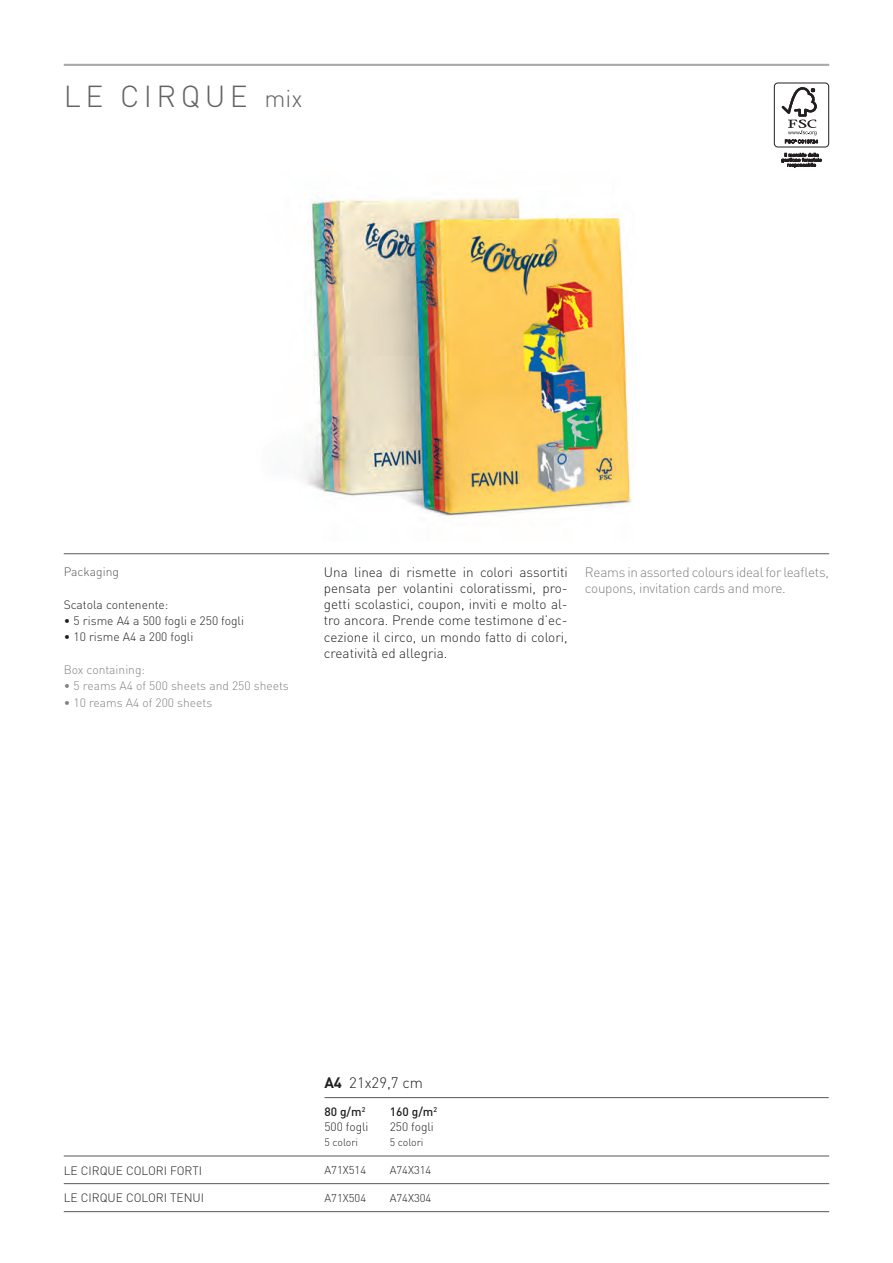
<style>
.page{position:relative;width:893px;height:1263px;background:#fff}
.page>*{position:absolute;margin:0;border:0;box-sizing:border-box;transform-origin:0 0}
.t1{font:300 30px "DIN";color:#636366}
.t2{font:300 15px "DIN";color:#231f20}
.t3{font:300 13.5px/16.2px "DIN";color:#231f20;text-align:justify}
.t4{font:300 13.5px/16.2px "DIN";letter-spacing:-.02em;color:#808285}
.t5{font:300 12.15px "DIN";color:#808285}
.t6{font:300 12.15px "DIN";color:#231f20}
.t7{font:300 12.15px "DIN";color:#57585a}
.t8{font:300 12px/15px "DIN";color:#231f20}
.t9{font:300 11.25px "DIN";color:#231f20}
.t10{font:300 10.5px "DIN";color:#231f20}
.s1{font-size:24px}
.s2{font-weight:700}
.s3{font-weight:500}
</style>
<div class="page">
<hr style="left:64px;top:64px;width:765px;height:2px;background:#a8a9ad">
<hr style="left:64px;top:553px;width:765px;height:1px;background:#57585a">
<img style="left:302px;top:197px;width:331px;height:319px">
<hr style="left:64px;top:1211px;width:765px;height:1px;background:#57585a">
<hr style="left:64px;top:1183px;width:765px;height:1px;background:#57585a">
<hr style="left:64px;top:1156px;width:765px;height:1px;background:#57585a">
<hr style="left:325px;top:1097px;width:504px;height:1px;background:#57585a">
<div style="left:774px;top:82px;width:55px;height:66px;border:1px solid #231f20;border-radius:4px"></div>
<svg style="left:782px;top:87px;width:36px;height:56px"></svg>
<svg style="left:781px;top:153px;width:41px;height:15px"></svg>
<h1 class="t1" style="left:64px;top:77px;width:240px">LE CIRQUE <span class="s1">mix</span></h1>
<p class="t7" style="left:64px;top:564px;width:57px">Packaging</p>
<p class="t6" style="left:64px;top:597px;width:106px">Scatola contenente:</p>
<p class="t6" style="left:64px;top:613px;width:182px">• 5 risme A4 a 500 fogli e 250 fogli</p>
<p class="t6" style="left:64px;top:629px;width:131px">• 10 risme A4 a 200 fogli</p>
<p class="t5" style="left:64px;top:662px;width:83px">Box containing:</p>
<p class="t5" style="left:64px;top:679px;width:227px">• 5 reams A4 of 500 sheets and 250 sheets</p>
<p class="t5" style="left:64px;top:695px;width:150px">• 10 reams A4 of 200 sheets</p>
<p class="t3" style="left:324px;top:564px;width:245px">Una linea di rismette in colori assortiti pensata per volantini coloratissmi, pro&shy;getti scolastici, coupon, inviti e molto al&shy;tro ancora. Prende come testimone d’ec&shy;cezione il circo, un mondo fatto di colori, creatività ed allegria.</p>
<p class="t4" style="left:585px;top:564px;width:245px">Reams in assorted colours ideal for leaflets, coupons, invitation cards and more.</p>
<p class="t8" style="left:64px;top:1163px;width:140px">LE CIRQUE COLORI FORTI</p>
<p class="t8" style="left:64px;top:1190px;width:142px">LE CIRQUE COLORI TENUI</p>
<p class="t2" style="left:324px;top:1074px;width:100px"><span class="s2">A4</span> 21x29,7 cm</p>
<p class="t8" style="left:324px;top:1104px;width:46px"><span class="s3">80 g/m</span><sup>2<br></sup>500 fogli</p>
<p class="t10" style="left:324px;top:1136px;width:35px">5 colori</p>
<p class="t8" style="left:390px;top:1104px;width:49px"><span class="s3">160 g/m</span><sup>2<br></sup>250 fogli</p>
<p class="t10" style="left:390px;top:1135px;width:35px">5 colori</p>
<p class="t9" style="left:324px;top:1163px;width:43px">A71X514</p>
<p class="t9" style="left:390px;top:1163px;width:43px">A74X314</p>
<p class="t9" style="left:324px;top:1191px;width:43px">A71X504</p>
<p class="t9" style="left:390px;top:1191px;width:43px">A74X304</p>
</div>
